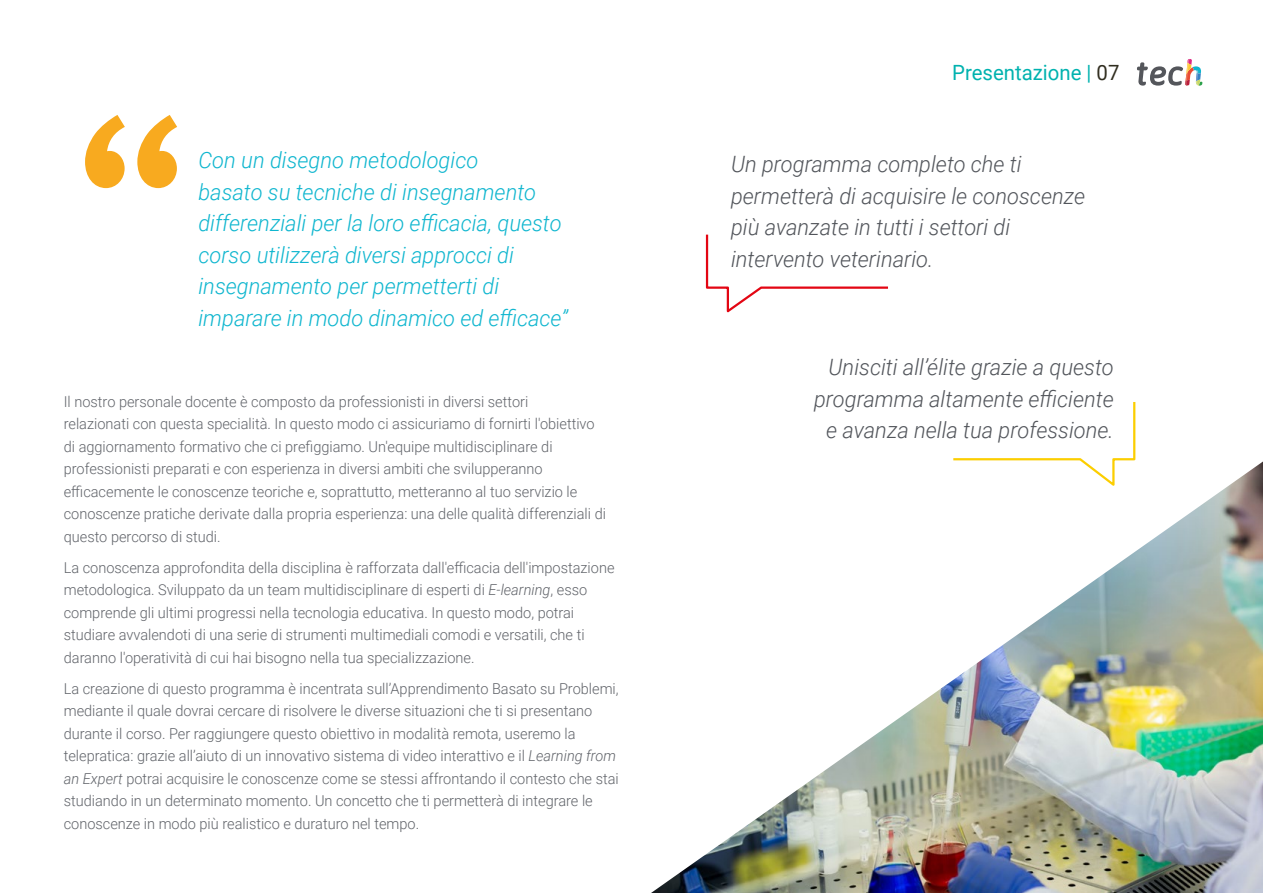
<style>
.page{position:relative;width:1263px;height:893px;background:#fff}
.page>*{position:absolute;margin:0;border:0;box-sizing:border-box;transform-origin:0 0}
.t1{font:italic 300 22.5px/31.5px "Roboto";color:#52555b;text-align:right}
.t2{font:italic 300 22.5px/31.5px "Roboto";color:#0fb6cf}
.t3{font:21px "Roboto";color:#00b2af}
.t4{font:300 15px/22.5px "Roboto";color:#61646a}
.s1{font-style:italic}
.s2{color:#312e20}
</style>
<div class="page">
<svg style="left:85px;top:115px;width:92px;height:73px"></svg>
<svg style="left:953px;top:402px;width:183px;height:59px"></svg>
<svg style="left:705px;top:234px;width:183px;height:79px"></svg>
<img style="left:651px;top:461px;width:612px;height:432px">
<svg style="left:1137px;top:59px;width:65px;height:27px"></svg>
<h1 class="t2" style="left:198px;top:143px;width:371px">Con un disegno metodologico<br>basato su tecniche di insegnamento differenziali per la loro efficacia, questo corso utilizzerà diversi approcci di insegnamento per permetterti di imparare in modo dinamico ed efficace”</h1>
<p class="t4" style="left:64px;top:390px;width:544px">Il nostro personale docente è composto da professionisti in diversi settori<br>relazionati con questa specialità. In questo modo ci assicuriamo di fornirti l'obiettivo di aggiornamento formativo che ci prefiggiamo. Un'equipe multidisciplinare di professionisti preparati e con esperienza in diversi ambiti che svilupperanno efficacemente le conoscenze teoriche e, soprattutto, metteranno al tuo servizio le conoscenze pratiche derivate dalla propria esperienza: una delle qualità differenziali di questo percorso di studi.</p>
<p class="t4" style="left:64px;top:556px;width:552px">La conoscenza approfondita della disciplina è rafforzata dall'efficacia dell'impostazione metodologica. Sviluppato da un team multidisciplinare di esperti di <span class="s1">E-learning</span>, esso comprende gli ultimi progressi nella tecnologia educativa. In questo modo, potrai studiare avvalendoti di una serie di strumenti multimediali comodi e versatili, che ti daranno l'operatività di cui hai bisogno nella tua specializzazione.</p>
<p class="t4" style="left:64px;top:677px;width:556px">La creazione di questo programma è incentrata sull’Apprendimento Basato su Problemi, mediante il quale dovrai cercare di risolvere le diverse situazioni che ti si presentano durante il corso. Per raggiungere questo obiettivo in modalità remota, useremo la telepratica: grazie all’aiuto di un innovativo sistema di video interattivo e il <span class="s1">Learning from an Expert</span> potrai acquisire le conoscenze come se stessi affrontando il contesto che stai studiando in un determinato momento. Un concetto che ti permetterà di integrare le conoscenze in modo più realistico e duraturo nel tempo.</p>
<h2 class="t3" style="left:952px;top:57px;width:169px">Presentazione | <span class="s2">07</span></h2>
<h1 class="t1" style="left:731px;top:147px;width:355px;text-align:left">Un programma completo che ti permetterà di acquisire le conoscenze più avanzate in tutti i settori di intervento veterinario.</h1>
<h1 class="t1" style="left:814px;top:351px;width:301px">Unisciti all’élite grazie a questo programma altamente efficiente e avanza nella tua professione.</h1>
</div>
